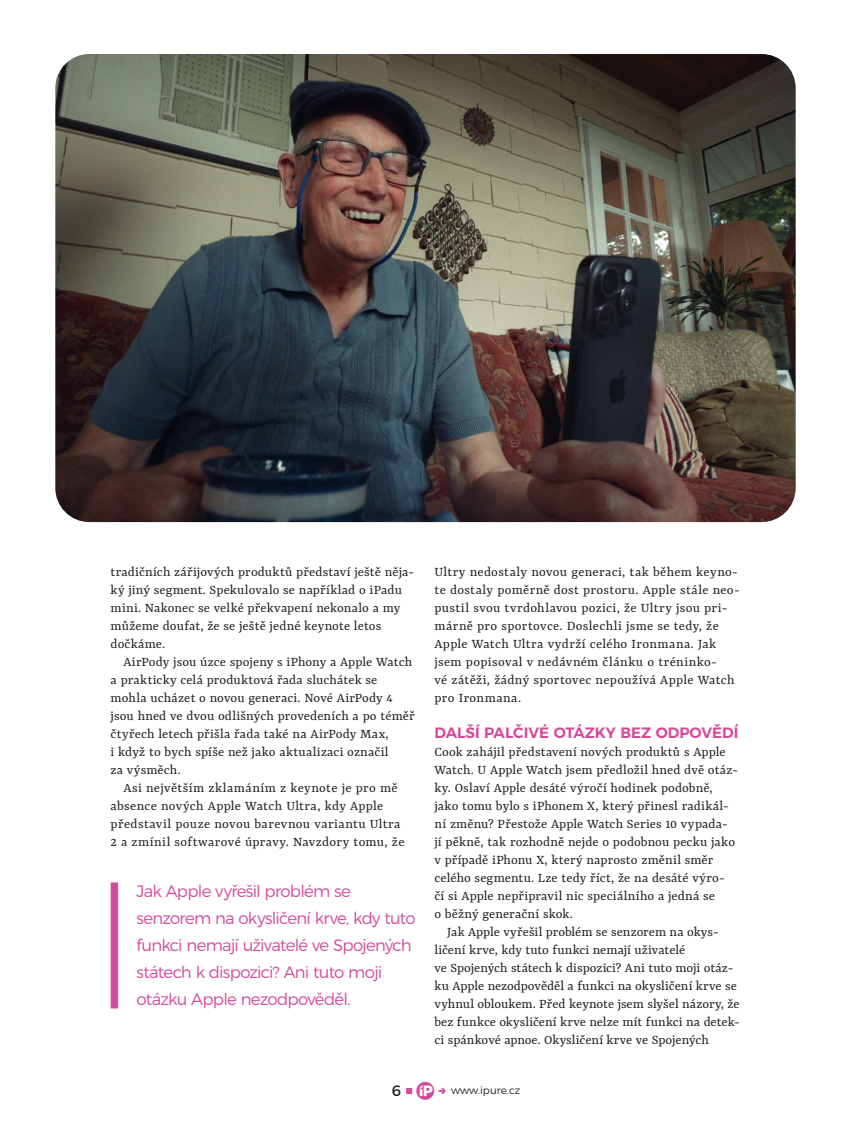
<style>
.page{position:relative;width:851px;height:1127px;background:#fff}
.page>*{position:absolute;margin:0;border:0;box-sizing:border-box;transform-origin:0 0}
.t1{font:300 16.5px/27px "Montserrat";letter-spacing:-.045em;color:#d44a9a}
.t2{font:600 15px "Montserrat";color:#d44a9a}
.t3{font:15px "Montserrat";color:#231f20}
.t4{font:14.4px/18px "Yrsa";letter-spacing:.01em;color:#231f20}
.t5{font:300 10.5px "Montserrat";color:#231f20}
.s1{font-family:"i Pure";font-size:25.5px;color:#d44a9a}
</style>
<div class="page">
<img style="left:55px;top:54px;width:740px;height:468px">
<div style="left:111px;top:882px;width:7px;height:126px;background:#d44a9a"></div>
<svg style="left:406px;top:1088px;width:6px;height:6px"></svg>
<p class="t4" style="left:111px;top:563px;width:305px">tradičních zářijových produktů představí ještě něja&shy;ký jiný segment. Spekulovalo se například o iPadu mini. Nakonec se velké překvapení nekonalo a my můžeme doufat, že se ještě jedné keynote letos dočkáme.</p>
<p class="t4" style="left:111px;top:653px;width:305px;text-indent:13px">AirPody jsou úzce spojeny s iPhony a Apple Watch a prakticky celá produktová řada sluchátek se mohla ucházet o novou generaci. Nové AirPody 4 jsou hned ve dvou odlišných provedeních a po téměř čtyřech letech přišla řada také na AirPody Max,<br>i když to bych spíše než jako aktualizaci označil<br>za výsměch.</p>
<p class="t4" style="left:111px;top:779px;width:295px;text-indent:13px">Asi největším zklamáním z keynote je pro mě absence nových Apple Watch Ultra, kdy Apple představil pouze novou barevnou variantu Ultra 2 a zmínil softwarové úpravy. Navzdory tomu, že</p>
<p class="t1" style="left:136px;top:876px;width:280px">Jak Apple vyřešil problém se senzorem na okysličení krve, kdy tuto funkci nemají uživatelé ve Spojených státech k dispozici? Ani tuto moji otázku Apple nezodpověděl.</p>
<p class="t4" style="left:434px;top:563px;width:307px">Ultry nedostaly novou generaci, tak během keyno&shy;te dostaly poměrně dost prostoru. Apple stále neo&shy;pustil svou tvrdohlavou pozici, že Ultry jsou pri&shy;márně pro sportovce. Doslechli jsme se tedy, že Apple Watch Ultra vydrží celého Ironmana. Jak jsem popisoval v nedávném článku o tréninko-<br>vé zátěži, žádný sportovec nepoužívá Apple Watch pro Ironmana.</p>
<p class="t2" style="left:434px;top:720px;width:305px">DALŠÍ PALČIVÉ OTÁZKY BEZ ODPOVĚDÍ</p>
<p class="t4" style="left:434px;top:743px;width:305px">Cook zahájil představení nových produktů s Apple Watch. U Apple Watch jsem předložil hned dvě otáz&shy;ky. Oslaví Apple desáté výročí hodinek podobně, jako tomu bylo s iPhonem X, který přinesl radikál&shy;ní změnu? Přestože Apple Watch Series 10 vypada&shy;jí pěkně, tak rozhodně nejde o podobnou pecku jako v případě iPhonu X, který naprosto změnil směr celého segmentu. Lze tedy říct, že na desáté výro&shy;čí si Apple nepřipravil nic speciálního a jedná se<br>o běžný generační skok.</p>
<p class="t4" style="left:434px;top:923px;width:307px;text-indent:13px">Jak Apple vyřešil problém se senzorem na okys&shy;ličení krve, kdy tuto funkci nemají uživatelé<br>ve Spojených státech k dispozici? Ani tuto moji otáz&shy;ku Apple nezodpověděl a funkci na okysličení krve se vyhnul obloukem. Před keynote jsem slyšel názory, že bez funkce okysličení krve nelze mít funkci na detek&shy;ci spánkové apnoe. Okysličení krve ve Spojených</p>
<p class="t3" style="left:392px;top:1079px;width:43px">6 <span class="s1">C</span></p>
<p class="t5" style="left:451px;top:1082px;width:71px">www.ipure.cz</p>
</div>
